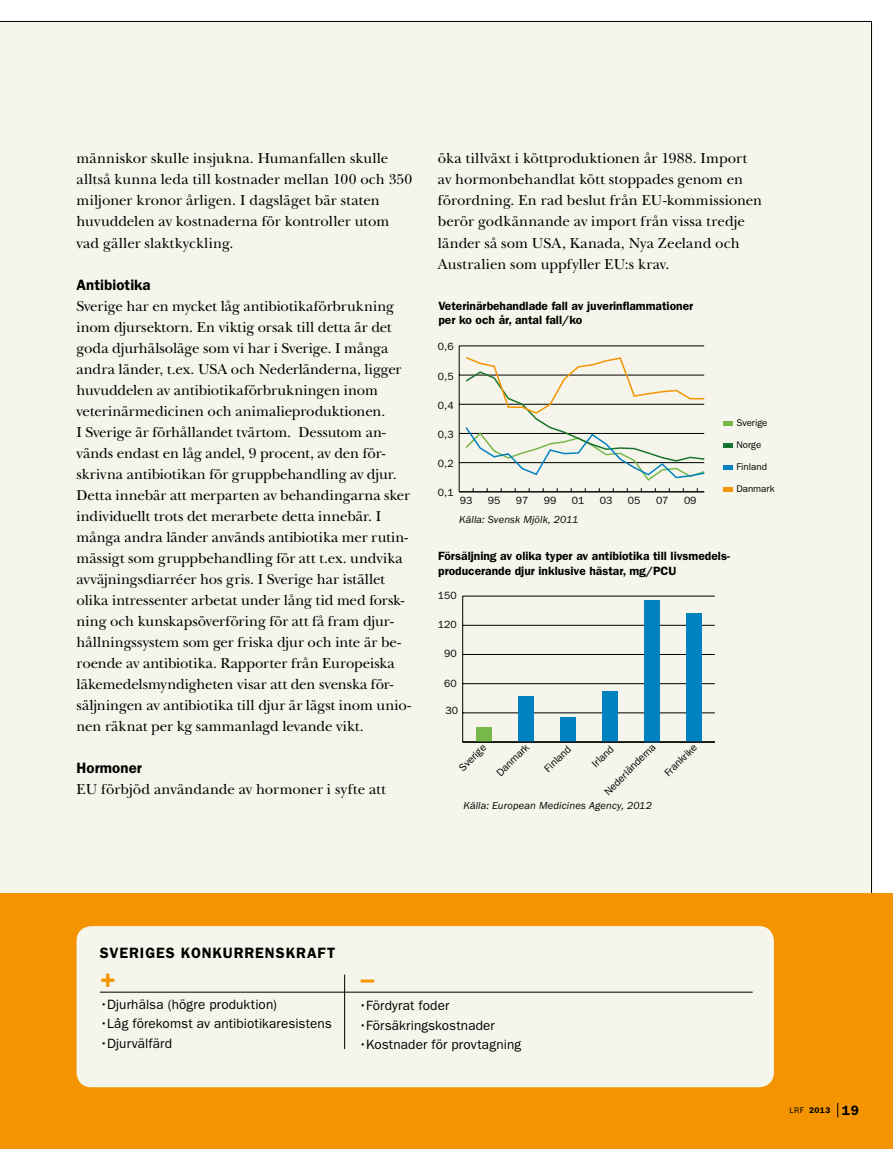
<style>
.page{position:relative;width:893px;height:1149px;background:#fff}
.page>*{position:absolute;margin:0;border:0;box-sizing:border-box;transform-origin:0 0}
.t1{font:600 27px "ITC Franklin Gothic Std";color:#f39400}
.t2{font:15px/21px "New Baskerville Std";color:#000}
.t3{font:600 15px "ITC Franklin Gothic Std";letter-spacing:.06em;color:#000}
.t4{font:13.5px "ITC Franklin Gothic Std";letter-spacing:.01em;color:#000}
.t5{font:600 12px/14.4px "ITC Franklin Gothic Std";color:#000}
.t6{font:10.5px "ITC Franklin Gothic Std";color:#000}
.t7{font:italic 10.5px "ITC Franklin Gothic Std";letter-spacing:.01em;color:#000}
.t8{font:9.75px "ITC Franklin Gothic Std";color:#000}
.t9{font:600 8.25px "Franklin Gothic LT";color:#000}
.s1{font-weight:400}
.s2{font-size:13.5px}
</style>
<div class="page">
<div style="left:0;top:21px;width:872px;height:872px;background:#f6f5eb"></div>
<div style="left:0;top:893px;width:893px;height:255px;background:#f39400"></div>
<div style="left:77px;top:925px;width:697px;height:161px;background:#f6f5eb;border-radius:15px"></div>
<hr style="left:100px;top:991px;width:653px;height:1px;background:#000">
<hr style="left:344px;top:974px;width:1px;height:74px;background:#000">
<svg style="left:837px;top:1102px;width:1px;height:14px"></svg>
<hr style="left:462px;top:596px;width:1px;height:145px;background:#000">
<hr style="left:463px;top:712px;width:252px;height:1px;background:#000">
<hr style="left:463px;top:683px;width:252px;height:1px;background:#000">
<hr style="left:463px;top:654px;width:252px;height:1px;background:#000">
<hr style="left:463px;top:625px;width:252px;height:1px;background:#000">
<hr style="left:463px;top:595px;width:252px;height:1px;background:#000">
<div style="left:476px;top:727px;width:15px;height:14px;background:#78b74a"></div>
<div style="left:518px;top:696px;width:15px;height:45px;background:#0081c0"></div>
<div style="left:560px;top:717px;width:15px;height:24px;background:#0081c0"></div>
<div style="left:602px;top:691px;width:15px;height:50px;background:#0081c0"></div>
<div style="left:644px;top:600px;width:15px;height:141px;background:#0081c0"></div>
<div style="left:686px;top:613px;width:15px;height:128px;background:#0081c0"></div>
<hr style="left:463px;top:741px;width:252px;height:1px;background:#000">
<hr style="left:459px;top:346px;width:1px;height:145px;background:#000">
<hr style="left:459px;top:491px;width:245px;height:1px;background:#000">
<hr style="left:459px;top:462px;width:245px;height:1px;background:#000">
<hr style="left:459px;top:433px;width:245px;height:1px;background:#000">
<hr style="left:459px;top:404px;width:245px;height:1px;background:#000">
<hr style="left:459px;top:375px;width:245px;height:1px;background:#000">
<hr style="left:459px;top:345px;width:245px;height:1px;background:#000">
<svg style="left:466px;top:357px;width:238px;height:123px;background:#e6e7da"></svg>
<div style="left:723px;top:443px;width:9px;height:5px;background:#19732b"></div>
<svg style="left:723px;top:465px;width:9px;height:4px"></svg>
<hr style="left:723px;top:487px;width:10px;height:4px;background:#f39400">
<div style="left:723px;top:421px;width:9px;height:5px;background:#78b74a"></div>
<p class="t2" style="left:77px;top:148px;width:337px">människor skulle insjukna. Humanfallen skulle alltså kunna leda till kostnader mellan 100 och 350 miljoner kronor årligen. I dagsläget bär staten huvuddelen av kostnaderna för kontroller utom vad gäller slaktkyckling.</p>
<p class="t3" style="left:77px;top:275px;width:76px">Antibiotika</p>
<p class="t2" style="left:77px;top:295px;width:336px">Sverige har en mycket låg antibiotikaförbrukning inom djursektorn. En viktig orsak till detta är det goda djurhälsoläge som vi har i Sverige. I många andra länder, t.ex. USA och Nederländerna, ligger huvuddelen av antibiotikaförbrukningen inom veterinärmedicinen och animalieproduktionen.<br>I Sverige är förhållandet tvärtom. Dessutom an&shy;vänds endast en låg andel, 9 procent, av den för&shy;skrivna antibiotikan för gruppbehandling av djur.<br>Detta innebär att merparten av behandingarna sker individuellt trots det merarbete detta innebär. I många andra länder används antibiotika mer rutin&shy;mässigt som gruppbehandling för att t.ex. undvika avväjningsdiarréer hos gris. I Sverige har istället olika intressenter arbetat under lång tid med forsk&shy;ning och kunskapsöverföring för att få fram djur&shy;hållningssystem som ger friska djur och inte är be&shy;roende av antibiotika. Rapporter från Europeiska läkemedelsmyndigheten visar att den svenska för&shy;säljningen av antibiotika till djur är lägst inom unio&shy;nen räknat per kg sammanlagd levande vikt.</p>
<p class="t3" style="left:77px;top:758px;width:67px">Hormoner</p>
<p class="t2" style="left:77px;top:778px;width:311px">EU förbjöd användande av hormoner i syfte att</p>
<p class="t2" style="left:438px;top:148px;width:326px">öka tillväxt i köttproduktionen år 1988. Import av hormonbehandlat kött stoppades genom en förordning. En rad beslut från EU-kommissionen berör godkännande av import från vissa tredje länder så som USA, Kanada, Nya Zeeland och Australien som uppfyller EU:s krav.</p>
<p class="t5" style="left:438px;top:298px;width:256px">Veterinärbehandlade fall av juverinflammationer per ko och år, antal fall/ko</p>
<p class="t6" style="left:438px;top:340px;width:17px">0,6</p>
<p class="t6" style="left:438px;top:370px;width:17px">0,5</p>
<p class="t6" style="left:438px;top:399px;width:17px">0,4</p>
<p class="t6" style="left:438px;top:428px;width:17px">0,3</p>
<p class="t6" style="left:438px;top:457px;width:17px">0,2</p>
<p class="t6" style="left:438px;top:486px;width:17px">0,1</p>
<p class="t6" style="left:460px;top:494px;width:14px">93</p>
<p class="t6" style="left:488px;top:494px;width:14px">95</p>
<p class="t6" style="left:516px;top:494px;width:14px">97</p>
<p class="t6" style="left:544px;top:494px;width:14px">99</p>
<p class="t6" style="left:572px;top:494px;width:14px">01</p>
<p class="t6" style="left:600px;top:494px;width:14px">03</p>
<p class="t6" style="left:628px;top:494px;width:14px">05</p>
<p class="t6" style="left:656px;top:494px;width:14px">07</p>
<p class="t6" style="left:684px;top:494px;width:14px">09</p>
<p class="t7" style="left:459px;top:514px;width:121px">Källa: Svensk Mjölk, 2011</p>
<p class="t8" style="left:736px;top:417px;width:33px">Sverige</p>
<p class="t8" style="left:736px;top:439px;width:26px">Norge</p>
<p class="t8" style="left:736px;top:460px;width:32px">Finland</p>
<p class="t8" style="left:736px;top:482px;width:40px">Danmark</p>
<p class="t5" style="left:438px;top:548px;width:293px">Försäljning av olika typer av antibiotika till livsmedels&shy;producerande djur inklusive hästar, mg/PCU</p>
<p class="t6" style="left:438px;top:589px;width:20px">150</p>
<p class="t6" style="left:438px;top:618px;width:20px">120</p>
<p class="t6" style="left:444px;top:647px;width:14px">90</p>
<p class="t6" style="left:444px;top:676px;width:14px">60</p>
<p class="t6" style="left:445px;top:704px;width:14px">30</p>
<p class="t6" style="left:456px;top:764px;width:35px;rotate:-45deg">Sverige</p>
<p class="t6" style="left:494px;top:770px;width:43px;rotate:-45deg">Danmark</p>
<p class="t6" style="left:542px;top:765px;width:35px;rotate:-45deg">Finland</p>
<p class="t6" style="left:602px;top:788px;width:69px;rotate:-45deg">Nederländerna</p>
<p class="t6" style="left:589px;top:760px;width:27px;rotate:-45deg">Irland</p>
<p class="t6" style="left:662px;top:770px;width:43px;rotate:-45deg">Frankrike</p>
<p class="t7" style="left:463px;top:799px;width:190px">Källa: European Medicines Agency, 2012</p>
<p class="t3" style="left:100px;top:943px;width:145px">Sveriges konkurre</p>
<p class="t3" style="left:265px;top:943px;width:32px">nskraf</p>
<p class="t3" style="left:327px;top:943px;width:10px">t</p>
<h1 class="t1" style="left:100px;top:962px;width:18px">+</h1>
<h1 class="t1" style="left:361px;top:962px;width:15px">–</h1>
<p class="t4" style="left:100px;top:996px;width:179px">•Djurhälsa (högre produktion)</p>
<p class="t4" style="left:100px;top:1015px;width:233px">•Låg förekomst av antibiotikaresistens</p>
<p class="t4" style="left:100px;top:1035px;width:74px">•Djurvälfärd</p>
<p class="t4" style="left:359px;top:997px;width:92px">•Fördyrat foder</p>
<p class="t4" style="left:359px;top:1017px;width:138px">•Försäkringskostnader</p>
<p class="t4" style="left:359px;top:1036px;width:164px">•Kostnader för provtagning</p>
<p class="t9" style="left:790px;top:1104px;width:71px"><span class="s1">LRF</span> 2013 <span class="s2">19</span></p>
</div>
